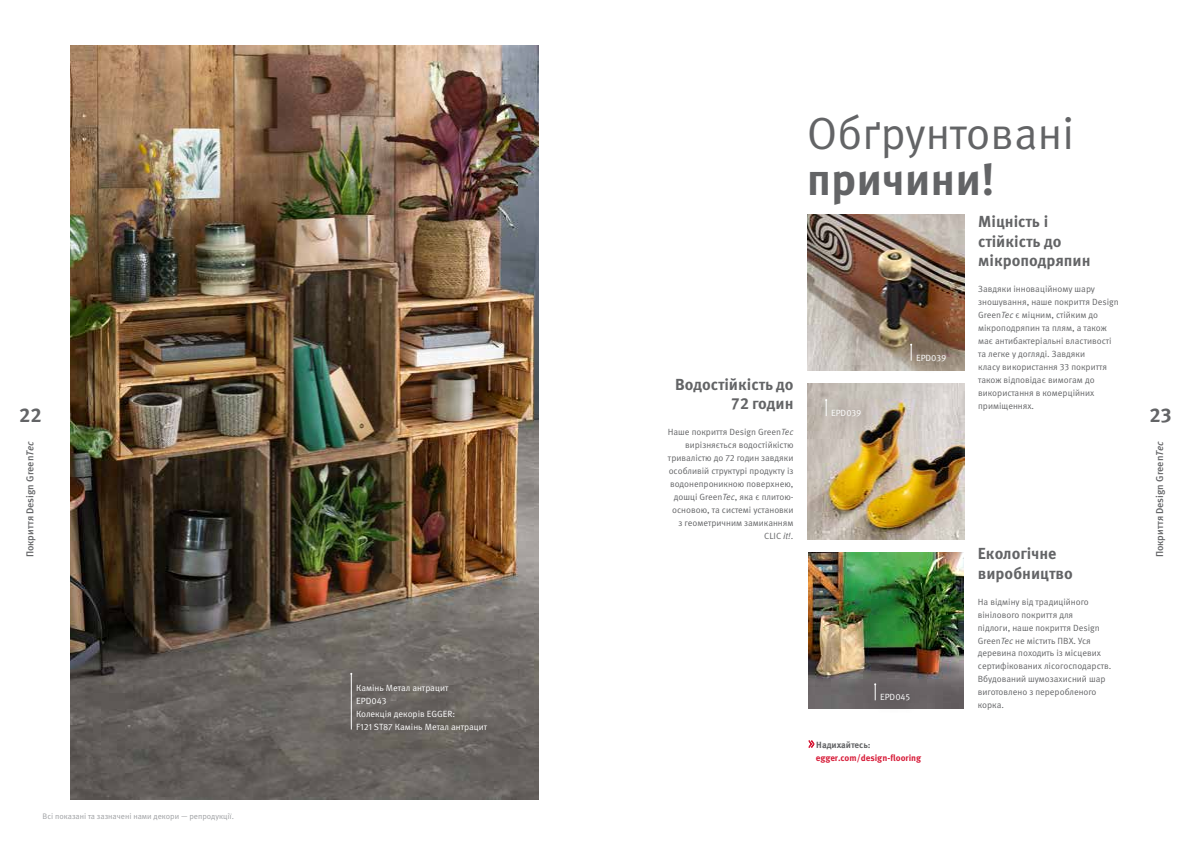
<style>
.page{position:relative;width:1191px;height:842px;background:#fff}
.page>*{position:absolute;margin:0;border:0;box-sizing:border-box;transform-origin:0 0}
.t1{font:45px "Meta Pro";color:#636466}
.t2{font:700 45px "Meta Pro";color:#636466}
.t3{font:700 20px "Meta Pro";color:#636466}
.t4{font:700 16px/19.5px "Meta Pro";color:#636466}
.t5{font:500 10px "Meta Pro";color:#636466}
.t6{font:9px/13px "Meta Pro";color:#636466}
.t7{font:9px/13px "Meta Pro";color:#fff}
.t8{font:700 9px "Meta Pro";color:#d71b38}
.t9{font:700 9px "Meta Pro";color:#636466}
.t10{font:8px "Meta Pro";color:#9d9fa2}
.s1{font-style:italic}
</style>
<div class="page">
<img style="left:71px;top:45px;width:468px;height:754px">
<img style="left:808px;top:214px;width:156px;height:156px">
<img style="left:808px;top:384px;width:156px;height:156px">
<img style="left:808px;top:552px;width:155px;height:156px">
<svg style="left:808px;top:740px;width:6px;height:8px"></svg>
<div style="left:342px;top:670px;width:159px;height:75px;background:#000;opacity:.5"></div>
<hr style="left:351px;top:674px;width:1px;height:55px;background:#fff">
<div style="left:866px;top:679px;width:57px;height:36px;background:#000;opacity:.5"></div>
<svg style="left:874px;top:683px;width:2px;height:17px"></svg>
<div style="left:817px;top:394px;width:58px;height:37px;background:#000;opacity:.5"></div>
<svg style="left:825px;top:399px;width:2px;height:17px"></svg>
<div style="left:902px;top:339px;width:58px;height:37px;background:#000;opacity:.5"></div>
<svg style="left:910px;top:344px;width:2px;height:17px"></svg>
<h1 class="t1" style="left:806px;top:107px;width:269px">Обґрунтовані</h1>
<h1 class="t2" style="left:806px;top:144px;width:190px">причини!</h1>
<h3 class="t4" style="left:978px;top:211px;width:114px">Міцність і стійкість до мікроподряпин</h3>
<p class="t6" style="left:978px;top:283px;width:142px">Завдяки інноваційному шару зношування, наше покриття Design<br>Green<span class="s1">Tec</span> є міцним, стійким до мікроподряпин та плям, а також має антибактеріальні властивості та легке у догляді. Завдяки<br>класу використання 33 покриття також відповідає вимогам до використання в комерційних приміщеннях.</p>
<p class="t7" style="left:916px;top:351px;width:32px">EPD039</p>
<h3 class="t4" style="left:675px;top:374px;width:120px;text-align:right">Водостійкість до<br>72 годин</h3>
<p class="t6" style="left:667px;top:426px;width:127px;text-align:right">Наше покриття Design Green<span class="s1">Tec </span>вирізняється водостійкістю тривалістю до 72 годин завдяки особливій структурі продукту із водонепроникною поверхнею, дошці Green<span class="s1">Tec</span>, яка є плитою&shy;основою, та системі установки з геометричним замиканням<br>CLIC <span class="s1">it!</span>.</p>
<h2 class="t3" style="left:19px;top:400px;width:24px">22</h2>
<h2 class="t3" style="left:1149px;top:400px;width:24px">23</h2>
<p class="t7" style="left:831px;top:407px;width:32px">EPD039</p>
<p class="t5" style="left:24px;top:557px;width:117px;rotate:-90deg">Покриття Design Green<span class="s1">Tec</span></p>
<p class="t5" style="left:1153px;top:557px;width:117px;rotate:-90deg">Покриття Design Green<span class="s1">Tec</span></p>
<h3 class="t4" style="left:977px;top:543px;width:96px">Екологічне виробництво</h3>
<p class="t6" style="left:977px;top:595px;width:135px">На відміну від традиційного вінілового покриття для<br>підлоги, наше покриття Design<br>Green<span class="s1">Tec</span> не містить ПВХ. Уся деревина походить із місцевих сертифікованих лісогосподарств.<br>Вбудований шумозахисний шар виготовлено з переробленого корка.</p>
<p class="t7" style="left:356px;top:681px;width:133px">Камінь Метал антрацит<br>EPD043<br>Колекція декорів EGGER:<br>F121 ST87 Камінь Метал антрацит</p>
<p class="t7" style="left:880px;top:691px;width:32px">EPD045</p>
<p class="t10" style="left:43px;top:811px;width:193px">Всі показані та зазначені нами декори — репродукції.</p>
<p class="t9" style="left:816px;top:737px;width:56px">Надихайтесь:</p>
<p class="t8" style="left:815px;top:750px;width:107px">egger.com/design-flooring</p>
</div>
